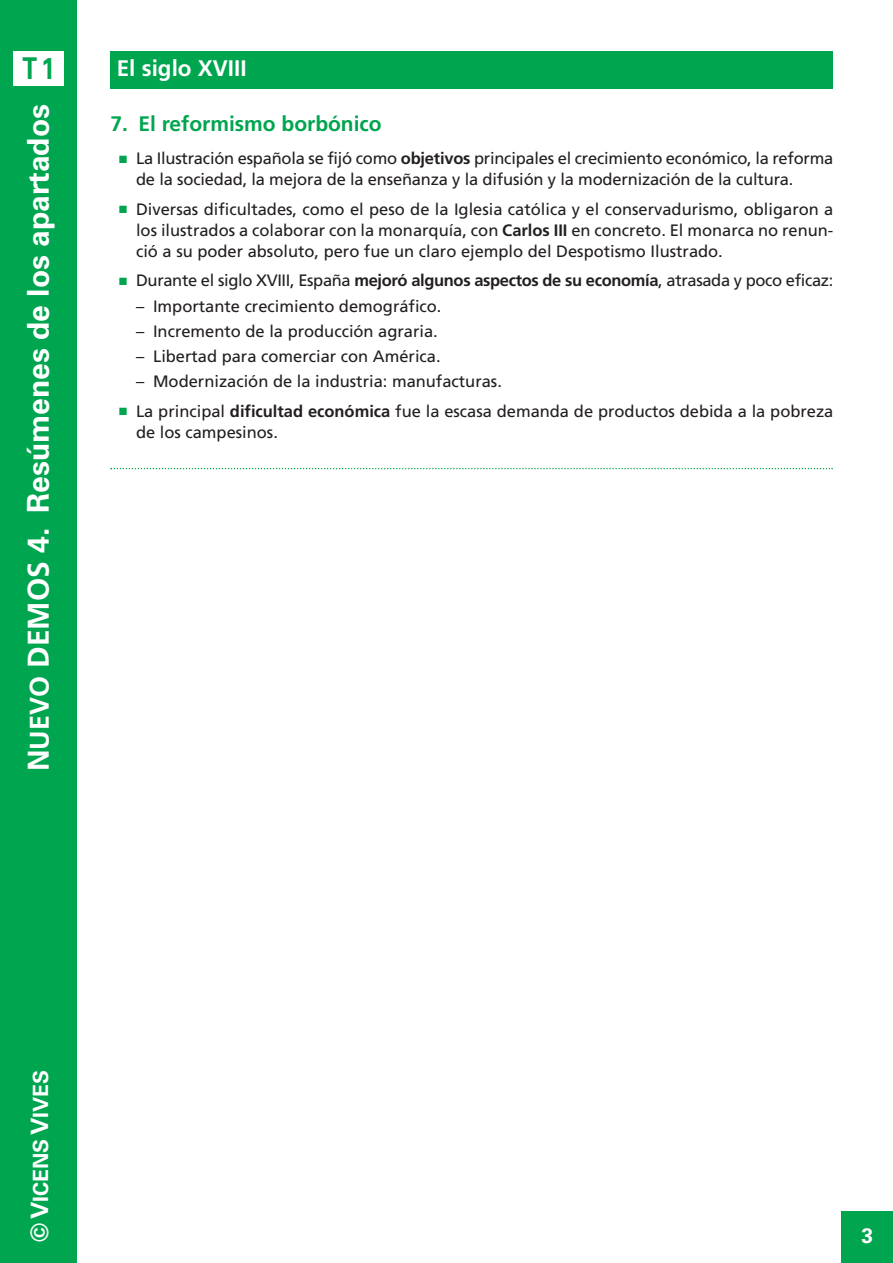
<style>
.page{position:relative;width:893px;height:1263px;background:#fff}
.page>*{position:absolute;margin:0;border:0;box-sizing:border-box;transform-origin:0 0}
.t1{font:700 30px "Univers";color:#fff}
.t2{font:700 30px "Univers";color:#00a54f;scale:.8 1}
.t3{font:700 24px "Univers";color:#fff}
.t4{font:700 22.5px "Frutiger";color:#fff}
.t5{font:700 21px "Frutiger";color:#00a54f}
.t6{font:700 21px "Univers";color:#fff}
.t7{font:16.5px/21px "Frutiger";color:#231f20}
.t8{font:16.5px "Frutiger";letter-spacing:-.02em;color:#231f20}
.s1{font-family:"Frutiger"}
.s2{font-family:"Frutiger";font-size:27px}
.s3{color:#00a54f}
.s4{font-weight:700}
.s5{font-size:24px}
</style>
<div class="page">
<div style="left:0;top:0;width:77px;height:1263px;background:#00a54f"></div>
<div style="left:842px;top:1212px;width:51px;height:51px;background:#00a54f"></div>
<div style="left:13px;top:51px;width:51px;height:34px;background:#fff"></div>
<div style="left:111px;top:51px;width:722px;height:37px;background:#00a54f"></div>
<svg style="left:111px;top:468px;width:722px;height:1px"></svg>
<h1 class="t2" style="left:23px;top:57px;width:42px">T1</h1>
<h1 class="t1" style="left:27px;top:771px;width:669px;rotate:-90deg"><span class="s1">N</span><span class="s2">UEVO</span> <span class="s1">DEMOS 4.</span> Resúmenes de los apartados</h1>
<h3 class="t4" style="left:117px;top:59px;width:131px">El siglo XVIII</h3>
<p class="t5" style="left:111px;top:115px;width:273px">7. El reformismo borbónico</p>
<p class="t7" style="left:136px;top:149px;width:699px;text-indent:-17px"><span class="s3">■</span> La Ilustración española se fijó como <span class="s4">objetivos</span> principales el crecimiento económico, la reforma de la sociedad, la mejora de la enseñanza y la difusión y la modernización de la cultura.</p>
<p class="t7" style="left:136px;top:200px;width:699px;text-align:justify;text-indent:-17px"><span class="s3">■</span> Diversas dificultades, como el peso de la Iglesia católica y el conservadurismo, obligaron a los ilustrados a colaborar con la monarquía, con <span class="s4">Carlos III</span> en concreto. El monarca no renun&shy;ció a su poder absoluto, pero fue un claro ejemplo del Despotismo Ilustrado.</p>
<p class="t8" style="left:119px;top:274px;width:716px"><span class="s3">■</span> Durante el siglo XVIII, España <span class="s4">mejoró algunos aspectos de su economía</span>, atrasada y poco eficaz:</p>
<p class="t7" style="left:136px;top:297px;width:307px">– Importante crecimiento demográfico.</p>
<p class="t7" style="left:136px;top:322px;width:303px">– Incremento de la producción agraria.</p>
<p class="t7" style="left:136px;top:347px;width:306px">– Libertad para comerciar con América.</p>
<p class="t7" style="left:136px;top:372px;width:367px">– Modernización de la industria: manufacturas.</p>
<p class="t7" style="left:136px;top:402px;width:699px;text-indent:-17px"><span class="s3">■</span> La principal <span class="s4">dificultad económica</span> fue la escasa demanda de productos debida a la pobreza de los campesinos.</p>
<p class="t6" style="left:33px;top:1219px;width:151px;rotate:-90deg"><span class="s5">V</span>ICENS <span class="s5">V</span>IVES</p>
<h2 class="t3" style="left:31px;top:1242px;width:21px;rotate:-90deg">©</h2>
<p class="t6" style="left:862px;top:1228px;width:13px">3</p>
</div>
